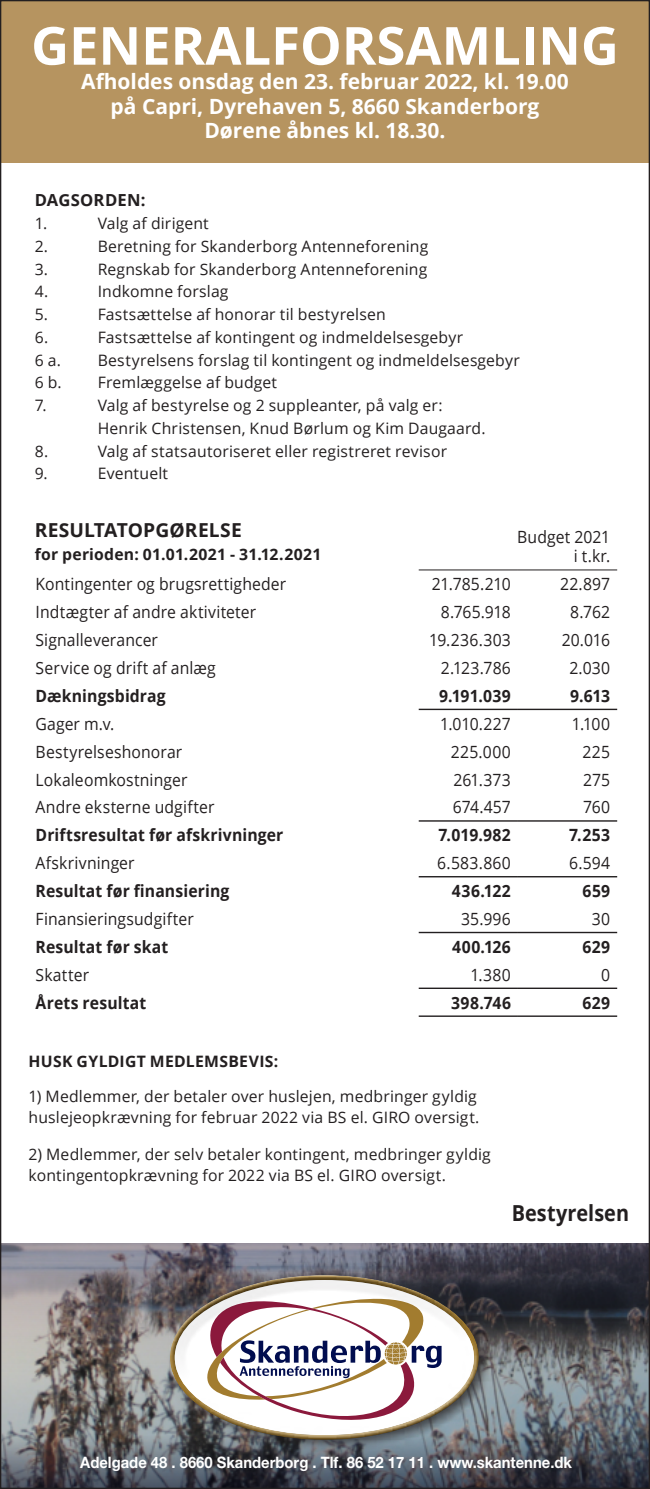
<style>
.page{position:relative;width:650px;height:1489px;background:#fff}
.page>*{position:absolute;margin:0;border:0;box-sizing:border-box;transform-origin:0 0}
.t1{font:700 52.5px "Open Sans";color:#fff}
.t2{font:700 22.05px "Open Sans";letter-spacing:.005em;color:#231f20;scale:.9 1}
.t3{font:700 21px/24.5px "Open Sans";color:#fff;text-align:center}
.t4{font:700 19.25px "Open Sans";letter-spacing:.005em;color:#231f20}
.t5{font:16.8px/19.6px "Open Sans";letter-spacing:.01em;color:#231f20;text-align:right;scale:.93 1}
.t6{font:700 16.8px "Open Sans";letter-spacing:.01em;color:#231f20;scale:.93 1}
.t7{font:700 16.62px "Open Sans";letter-spacing:.015em;color:#231f20}
.t8{font:15.75px/21px "Open Sans";letter-spacing:.01em;color:#231f20}
.t9{font:700 15.75px "Open Sans";letter-spacing:.015em;color:#231f20}
.t10{font:700 15.75px "Helvetica Neue";color:#fff;scale:.94 1}
</style>
<div class="page">
<div style="left:0;top:0;width:650px;height:163px;background:#b69460"></div>
<img style="left:2px;top:1243px;width:646px;height:191px">
<svg style="left:2px;top:1434px;width:646px;height:52px;background:#4b4e56"></svg>
<div style="left:169px;top:1272px;width:324px;height:179px;background:#231f20;opacity:.75"></div>
<div style="left:170px;top:1271px;width:311px;height:166px;background:#fff;opacity:.75"></div>
<div style="left:170px;top:1277px;width:311px;height:162px;background:#231f20;opacity:.75"></div>
<svg style="left:418px;top:569px;width:199px;height:447px"></svg>
<hr style="left:419px;top:569px;width:99px;height:1px;background:#231f20">
<hr style="left:518px;top:569px;width:99px;height:1px;background:#231f20">
<hr style="left:419px;top:708px;width:99px;height:2px;background:#231f20">
<hr style="left:518px;top:708px;width:99px;height:2px;background:#231f20">
<hr style="left:419px;top:820px;width:99px;height:1px;background:#231f20">
<hr style="left:518px;top:820px;width:99px;height:1px;background:#231f20">
<hr style="left:419px;top:876px;width:99px;height:1px;background:#231f20">
<hr style="left:518px;top:876px;width:99px;height:1px;background:#231f20">
<hr style="left:419px;top:931px;width:99px;height:2px;background:#231f20">
<hr style="left:518px;top:931px;width:99px;height:2px;background:#231f20">
<hr style="left:419px;top:987px;width:99px;height:1px;background:#231f20">
<hr style="left:518px;top:987px;width:99px;height:1px;background:#231f20">
<hr style="left:419px;top:1015px;width:99px;height:1px;background:#231f20">
<hr style="left:518px;top:1015px;width:99px;height:1px;background:#231f20">
<h1 class="t1" style="left:31px;top:9px;width:589px">GENERALFORSAMLING</h1>
<h3 class="t3" style="left:81px;top:69px;width:489px">Afholdes onsdag den 23. februar 2022, kl. 19.00 på Capri, Dyrehaven 5, 8660 Skanderborg<br>Dørene åbnes kl. 18.30.</h3>
<p class="t7" style="left:35px;top:188px;width:112px">DAGSORDEN:</p>
<p class="t8" style="left:35px;top:212px;width:14px">1.</p>
<p class="t8" style="left:98px;top:212px;width:113px">Valg af dirigent</p>
<p class="t8" style="left:35px;top:235px;width:15px">2.</p>
<p class="t8" style="left:98px;top:235px;width:332px">Beretning for Skanderborg Antenneforening</p>
<p class="t8" style="left:35px;top:258px;width:15px">3.</p>
<p class="t8" style="left:98px;top:258px;width:331px">Regnskab for Skanderborg Antenneforening</p>
<p class="t8" style="left:35px;top:281px;width:15px">4.</p>
<p class="t8" style="left:98px;top:281px;width:132px">Indkomne forslag</p>
<p class="t8" style="left:35px;top:303px;width:15px">5.</p>
<p class="t8" style="left:98px;top:303px;width:290px">Fastsættelse af honorar til bestyrelsen</p>
<p class="t8" style="left:35px;top:326px;width:15px">6.</p>
<p class="t8" style="left:98px;top:326px;width:367px">Fastsættelse af kontingent og indmeldelsesgebyr</p>
<p class="t8" style="left:35px;top:349px;width:28px">6 a.</p>
<p class="t8" style="left:98px;top:349px;width:423px">Bestyrelsens forslag til kontingent og indmeldelsesgebyr</p>
<p class="t8" style="left:35px;top:372px;width:28px">6 b.</p>
<p class="t8" style="left:98px;top:372px;width:181px">Fremlæggelse af budget</p>
<p class="t8" style="left:35px;top:394px;width:13px">7.</p>
<p class="t8" style="left:98px;top:393px;width:389px;line-height:22.8px">Valg af bestyrelse og 2 suppleanter, på valg er:<br>Henrik Christensen, Knud Børlum og Kim Daugaard.</p>
<p class="t8" style="left:35px;top:440px;width:15px">8.</p>
<p class="t8" style="left:98px;top:440px;width:351px">Valg af statsautoriseret eller registreret revisor</p>
<p class="t8" style="left:35px;top:462px;width:15px">9.</p>
<p class="t8" style="left:98px;top:462px;width:72px">Eventuelt</p>
<p class="t4" style="left:35px;top:516px;width:209px">RESULTATOPGØRELSE</p>
<p class="t9" style="left:35px;top:543px;width:288px">for perioden: 01.01.2021 - 31.12.2021</p>
<p class="t5" style="left:517px;top:526px;width:101px">Budget 2021 i t.kr.</p>
<p class="t5" style="left:36px;top:574px;width:271px">Kontingenter og brugsrettigheder</p>
<p class="t5" style="left:432px;top:574px;width:87px">21.785.210</p>
<p class="t5" style="left:560px;top:574px;width:55px">22.897</p>
<p class="t5" style="left:36px;top:602px;width:239px">Indtægter af andre aktiviteter</p>
<p class="t5" style="left:441px;top:602px;width:77px">8.765.918</p>
<p class="t5" style="left:570px;top:602px;width:44px">8.762</p>
<p class="t5" style="left:36px;top:629px;width:133px">Signalleverancer</p>
<p class="t5" style="left:429px;top:629px;width:89px">19.236.303</p>
<p class="t5" style="left:562px;top:629px;width:54px">20.016</p>
<p class="t5" style="left:36px;top:657px;width:195px">Service og drift af anlæg</p>
<p class="t5" style="left:441px;top:657px;width:77px">2.123.786</p>
<p class="t5" style="left:569px;top:657px;width:45px">2.030</p>
<p class="t6" style="left:36px;top:684px;width:141px">Dækningsbidrag</p>
<p class="t6" style="left:439px;top:684px;width:79px">9.191.039</p>
<p class="t6" style="left:570px;top:684px;width:45px">9.613</p>
<p class="t5" style="left:36px;top:713px;width:86px">Gager m.v.</p>
<p class="t5" style="left:440px;top:713px;width:78px">1.010.227</p>
<p class="t5" style="left:572px;top:713px;width:43px">1.100</p>
<p class="t5" style="left:36px;top:741px;width:159px">Bestyrelseshonorar</p>
<p class="t5" style="left:451px;top:741px;width:66px">225.000</p>
<p class="t5" style="left:582px;top:741px;width:31px">225</p>
<p class="t5" style="left:36px;top:769px;width:165px">Lokaleomkostninger</p>
<p class="t5" style="left:453px;top:769px;width:63px">261.373</p>
<p class="t5" style="left:583px;top:769px;width:31px">275</p>
<p class="t5" style="left:36px;top:797px;width:194px">Andre eksterne udgifter</p>
<p class="t5" style="left:453px;top:797px;width:64px">674.457</p>
<p class="t5" style="left:583px;top:797px;width:31px">760</p>
<p class="t6" style="left:36px;top:823px;width:268px">Driftsresultat før afskrivninger</p>
<p class="t6" style="left:439px;top:823px;width:79px">7.019.982</p>
<p class="t6" style="left:569px;top:823px;width:46px">7.253</p>
<p class="t5" style="left:36px;top:852px;width:108px">Afskrivninger</p>
<p class="t5" style="left:437px;top:852px;width:81px">6.583.860</p>
<p class="t5" style="left:569px;top:852px;width:46px">6.594</p>
<p class="t6" style="left:36px;top:879px;width:210px">Resultat før finansiering</p>
<p class="t6" style="left:452px;top:879px;width:65px">436.122</p>
<p class="t6" style="left:583px;top:879px;width:31px">659</p>
<p class="t5" style="left:36px;top:908px;width:172px">Finansieringsudgifter</p>
<p class="t5" style="left:461px;top:908px;width:55px">35.996</p>
<p class="t5" style="left:592px;top:908px;width:21px">30</p>
<p class="t6" style="left:36px;top:934px;width:144px">Resultat før skat</p>
<p class="t6" style="left:452px;top:934px;width:65px">400.126</p>
<p class="t6" style="left:582px;top:934px;width:31px">629</p>
<p class="t5" style="left:36px;top:964px;width:59px">Skatter</p>
<p class="t5" style="left:470px;top:964px;width:45px">1.380</p>
<p class="t5" style="left:601px;top:964px;width:11px">0</p>
<p class="t6" style="left:36px;top:990px;width:120px">Årets resultat</p>
<p class="t6" style="left:451px;top:990px;width:66px">398.746</p>
<p class="t6" style="left:582px;top:990px;width:31px">629</p>
<p class="t9" style="left:29px;top:1050px;width:251px">HUSK GYLDIGT MEDLEMSBEVIS:</p>
<p class="t8" style="left:29px;top:1085px;width:452px">1) Medlemmer, der betaler over huslejen, medbringer gyldig huslejeopkrævning for februar 2022 via BS el. GIRO oversigt.</p>
<p class="t8" style="left:29px;top:1143px;width:464px">2) Medlemmer, der selv betaler kontingent, medbringer gyldig kontingentopkrævning for 2022 via BS el. GIRO oversigt.</p>
<h2 class="t2" style="left:512px;top:1197px;width:132px">Bestyrelsen</h2>
<p class="t10" style="left:80px;top:1452px;width:525px">Adelgade 48 . 8660 Skanderborg . Tlf. 86 52 17 11 . www.skantenne.dk</p>
</div>
